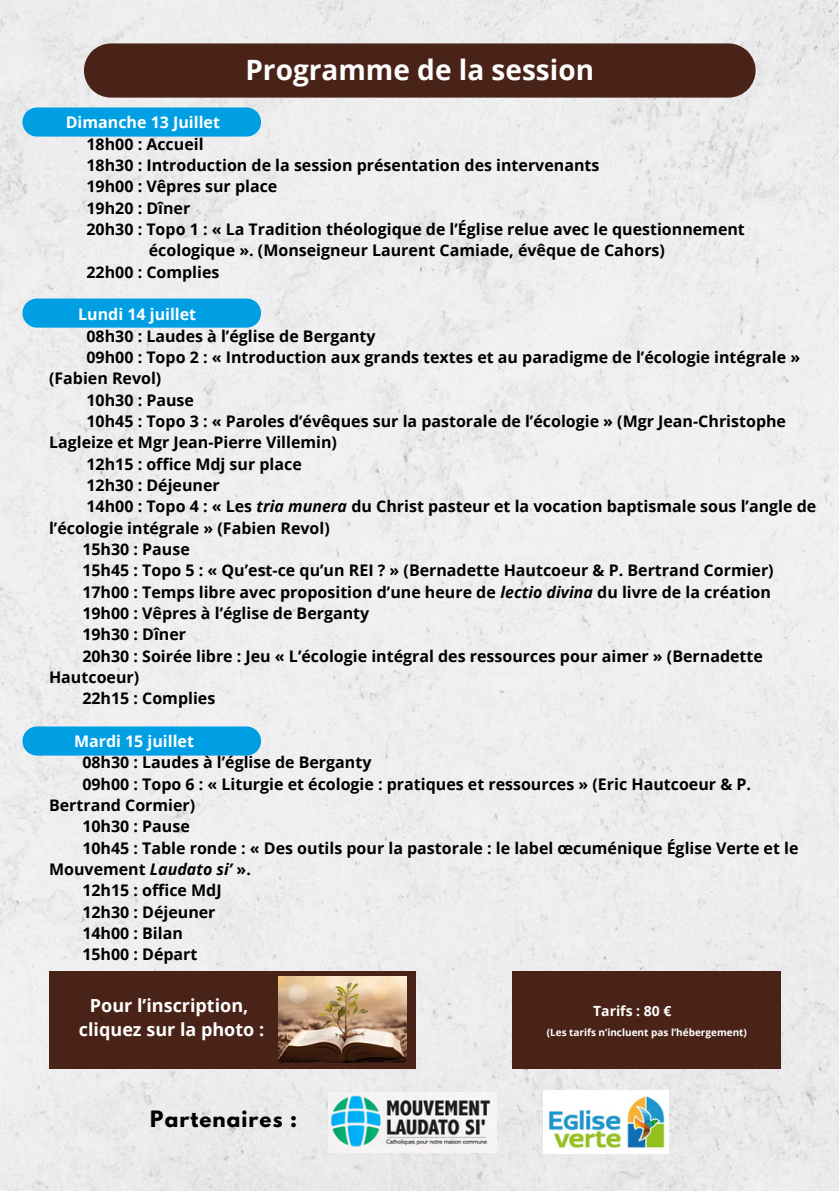
<style>
.page{position:relative;width:839px;height:1191px;background:#fff}
.page>*{position:absolute;margin:0;border:0;box-sizing:border-box;transform-origin:0 0}
.t1{font:700 28px "Open Sans";color:#fefefe}
.t2{font:700 20px "League Spartan";letter-spacing:.055em;color:#000}
.t3{font:700 18px/24px "Open Sans";color:#fff;text-align:center}
.t4{font:700 16px/21.4px "Open Sans";color:#000}
.t5{font:700 16px "Open Sans";color:#fff}
.t6{font:700 14px "Open Sans";color:#fff}
.t7{font:700 10px "Open Sans";color:#fff}
.s1{color:#fff}
.s2{font-style:italic}
</style>
<div class="page">
<div style="left:0;top:0;width:838px;height:1191px;background:#eeeeef"></div>
<div style="left:84px;top:43px;width:671px;height:55px;background:#492318"></div>
<svg style="left:22px;top:107px;width:239px;height:30px"></svg>
<div style="left:22px;top:299px;width:239px;height:29px;background:#009fe3"></div>
<svg style="left:22px;top:726px;width:239px;height:30px"></svg>
<div style="left:512px;top:971px;width:268px;height:97px;background:#492318"></div>
<div style="left:49px;top:971px;width:366px;height:97px;background:#492318"></div>
<img style="left:279px;top:977px;width:127px;height:85px">
<img style="left:328px;top:1093px;width:168px;height:60px">
<img style="left:543px;top:1091px;width:125px;height:63px">
<p class="t1" style="left:245px;top:50px;width:350px">Programme de la session</p>
<h1 class="t4" style="left:86px;top:111px;width:660px;text-indent:-21px"><span class="s1">Dimanche 13 Juillet<br></span>18h00 : Accueil<br>18h30 : Introduction de la session présentation des intervenants<br>19h00 : Vêpres sur place<br>19h20 : Dîner<br>20h30 : Topo 1 : « La Tradition théologique de l’Église relue avec le questionnement</h1>
<h3 class="t4" style="left:86px;top:239px;width:580px;text-indent:62px">écologique ». (Monseigneur Laurent Camiade, évêque de Cahors)<br>22h00 : Complies</h3>
<h3 class="t5" style="left:78px;top:303px;width:119px">Lundi 14 juillet</h3>
<h3 class="t4" style="left:86px;top:325px;width:290px">08h30 : Laudes à l’église de Berganty</h3>
<h3 class="t4" style="left:86px;top:346px;width:715px">09h00 : Topo 2 : « Introduction aux grands textes et au paradigme de l’écologie intégrale »</h3>
<h3 class="t4" style="left:49px;top:367px;width:114px">(Fabien Revol)</h3>
<h3 class="t4" style="left:86px;top:389px;width:109px">10h30 : Pause</h3>
<h3 class="t4" style="left:86px;top:410px;width:701px">10h45 : Topo 3 : « Paroles d’évêques sur la pastorale de l’écologie » (Mgr Jean-Christophe</h3>
<h3 class="t4" style="left:49px;top:431px;width:289px">Lagleize et Mgr Jean-Pierre Villemin)</h3>
<h3 class="t4" style="left:86px;top:453px;width:217px">12h15 : office Mdj sur place</h3>
<h3 class="t4" style="left:86px;top:474px;width:135px">12h30 : Déjeuner</h3>
<h3 class="t4" style="left:86px;top:495px;width:731px">14h00 : Topo 4 : « Les <span class="s2">tria munera</span> du Christ pasteur et la vocation baptismale sous l’angle de</h3>
<h3 class="t4" style="left:49px;top:517px;width:282px">l’écologie intégrale » (Fabien Revol)</h3>
<h3 class="t4" style="left:82px;top:538px;width:109px">15h30 : Pause</h3>
<h3 class="t4" style="left:82px;top:559px;width:692px">15h45 : Topo 5 : « Qu’est-ce qu’un REI ? » (Bernadette Hautcoeur &amp; P. Bertrand Cormier)</h3>
<h3 class="t4" style="left:82px;top:581px;width:690px">17h00 : Temps libre avec proposition d’une heure de <span class="s2">lectio divina</span> du livre de la création</h3>
<h3 class="t4" style="left:82px;top:602px;width:288px">19h00 : Vêpres à l’église de Berganty</h3>
<h3 class="t4" style="left:82px;top:623px;width:105px">19h30 : Dîner</h3>
<h3 class="t4" style="left:82px;top:645px;width:682px">20h30 : Soirée libre : Jeu « L’écologie intégral des ressources pour aimer » (Bernadette</h3>
<h3 class="t4" style="left:49px;top:666px;width:92px">Hautcoeur)</h3>
<h3 class="t4" style="left:82px;top:687px;width:134px">22h15 : Complies</h3>
<h3 class="t5" style="left:74px;top:730px;width:121px">Mardi 15 juillet</h3>
<h3 class="t4" style="left:82px;top:751px;width:290px">08h30 : Laudes à l’église de Berganty</h3>
<h3 class="t4" style="left:82px;top:773px;width:670px">09h00 : Topo 6 : « Liturgie et écologie : pratiques et ressources » (Eric Hautcoeur &amp; P.</h3>
<h3 class="t4" style="left:49px;top:794px;width:148px">Bertrand Cormier)</h3>
<h3 class="t4" style="left:82px;top:815px;width:109px">10h30 : Pause</h3>
<h3 class="t4" style="left:82px;top:837px;width:717px">10h45 : Table ronde : « Des outils pour la pastorale : le label œcuménique Église Verte et le</h3>
<h3 class="t4" style="left:49px;top:858px;width:203px">Mouvement <span class="s2">Laudato si’</span> ».</h3>
<h3 class="t4" style="left:82px;top:879px;width:141px">12h15 : office MdJ</h3>
<p class="t4" style="left:82px;top:901px;width:135px">12h30 : Déjeuner<br>14h00 : Bilan<br>15h00 : Départ</p>
<p class="t3" style="left:79px;top:993px;width:187px">Pour l’inscription, cliquez sur la photo :</p>
<p class="t2" style="left:150px;top:1109px;width:148px">Partenaires :</p>
<h2 class="t6" style="left:593px;top:1001px;width:80px">Tarifs : 80 €</h2>
<h4 class="t7" style="left:546px;top:1025px;width:202px">(Les tarifs n’incluent pas l’hébergement)</h4>
</div>
